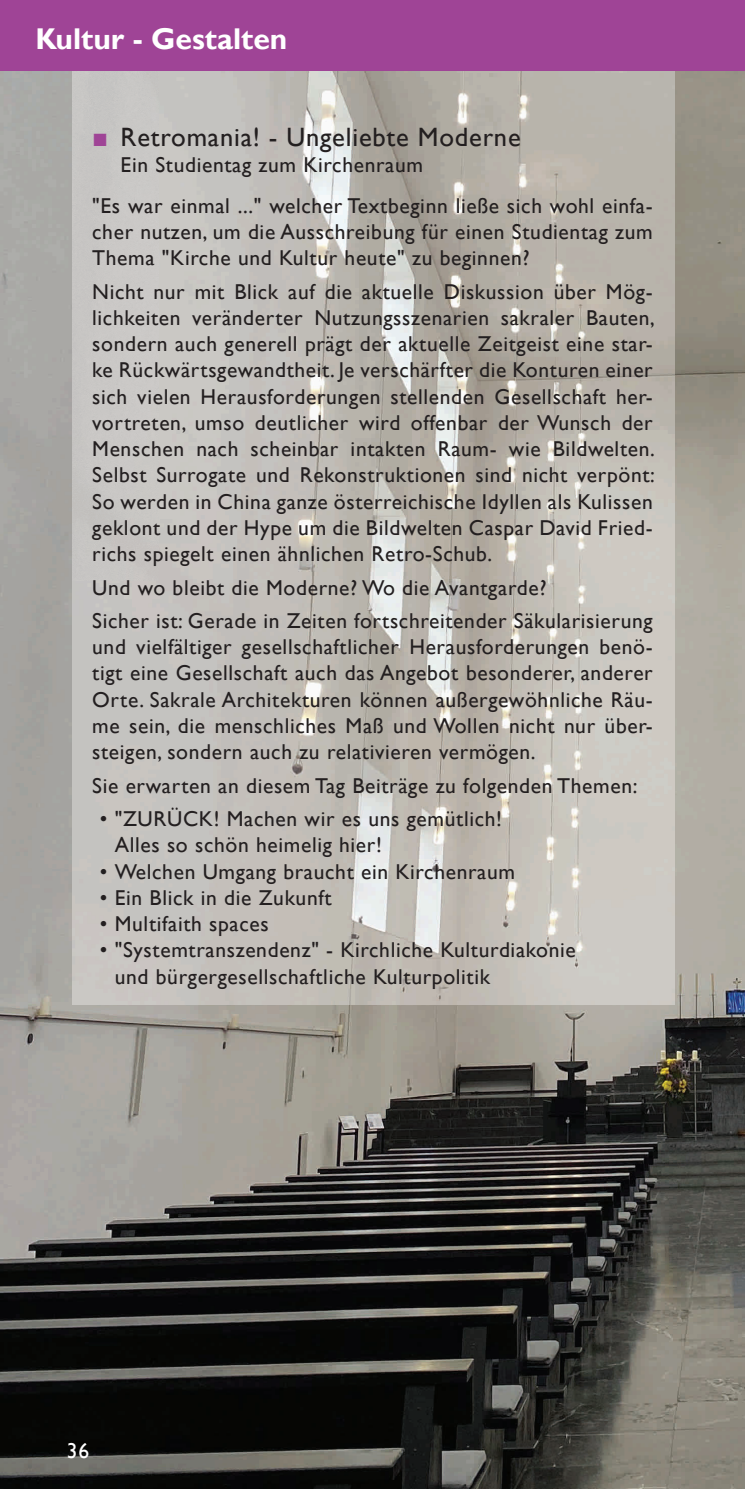
<style>
.page{position:relative;width:745px;height:1489px;background:#fff}
.page>*{position:absolute;margin:0;border:0;box-sizing:border-box;transform-origin:0 0}
.t1{font:700 30px "Gill Sans";color:#fff}
.t2{font:26.5px "Gill Sans";letter-spacing:.03em;color:#231f20}
.t3{font:21.5px/26.2px "Gill Sans";letter-spacing:.03em;color:#231f20}
.t4{font:21.5px "Gill Sans";color:#fff}
.s1{font-family:"Arial";color:#9f4496}
</style>
<div class="page">
<img style="left:0;top:71px;width:744px;height:1417px">
<img style="left:73px;top:71px;width:600px;height:933px">
<div style="left:0;top:0;width:744px;height:71px;background:#9f4496"></div>
<h1 class="t1" style="left:35px;top:21px;width:253px">Kultur - Gestalten</h1>
<p class="t2" style="left:92px;top:122px;width:429px"><span class="s1">■</span> Retromania! - Ungeliebte Moderne</p>
<p class="t3" style="left:92px;top:145px;width:561px;line-height:40.5px;text-indent:28px">Ein Studientag zum Kirchenraum<br>"Es war einmal ..." welcher Textbeginn ließe sich wohl einfa-</p>
<p class="t3" style="left:92px;top:219px;width:561px">cher nutzen, um die Ausschreibung für einen Studientag zum<br>Thema "Kirche und Kultur heute" zu beginnen?</p>
<p class="t3" style="left:92px;top:278px;width:564px;text-align:justify">Nicht nur mit Blick auf die aktuelle Diskussion über Mög&shy;lichkeiten veränderter Nutzungsszenarien sakraler Bauten, sondern auch generell prägt der aktuelle Zeitgeist eine star&shy;ke Rückwärtsgewandtheit. Je verschärfter die Konturen einer sich vielen Herausforderungen stellenden Gesellschaft her&shy;vortreten, umso deutlicher wird offenbar der Wunsch der Menschen nach scheinbar intakten Raum- wie Bildwelten.<br>Selbst Surrogate und Rekonstruktionen sind nicht verpönt:<br>So werden in China ganze österreichische Idyllen als Kulissen geklont und der Hype um die Bildwelten Caspar David Fried&shy;richs spiegelt einen ähnlichen Retro-Schub.</p>
<p class="t3" style="left:92px;top:571px;width:561px;line-height:33.2px">Und wo bleibt die Moderne? Wo die Avantgarde?<br>Sicher ist: Gerade in Zeiten fortschreitender Säkularisierung</p>
<p class="t3" style="left:92px;top:634px;width:561px;text-align:justify">und vielfältiger gesellschaftlicher Herausforderungen benö&shy;tigt eine Gesellschaft auch das Angebot besonderer, anderer Orte. Sakrale Architekturen können außergewöhnliche Räu&shy;me sein, die menschliches Maß und Wollen nicht nur über&shy;steigen, sondern auch zu relativieren vermögen.</p>
<p class="t3" style="left:92px;top:772px;width:546px">Sie erwarten an diesem Tag Beiträge zu folgenden Themen:</p>
<p class="t3" style="left:115px;top:806px;width:388px;text-indent:-15px">• "ZURÜCK! Machen wir es uns gemütlich!<br>Alles so schön heimelig hier!</p>
<p class="t3" style="left:100px;top:858px;width:416px">• Welchen Umgang braucht ein Kirchenraum</p>
<p class="t3" style="left:100px;top:884px;width:233px">• Ein Blick in die Zukunft</p>
<p class="t3" style="left:100px;top:911px;width:170px">• Multifaith spaces</p>
<p class="t3" style="left:115px;top:937px;width:462px;text-indent:-15px">• "Systemtranszendenz" - Kirchliche Kulturdiakonie und bürgergesellschaftliche Kulturpolitik</p>
<p class="t4" style="left:67px;top:1437px;width:24px">36</p>
</div>
